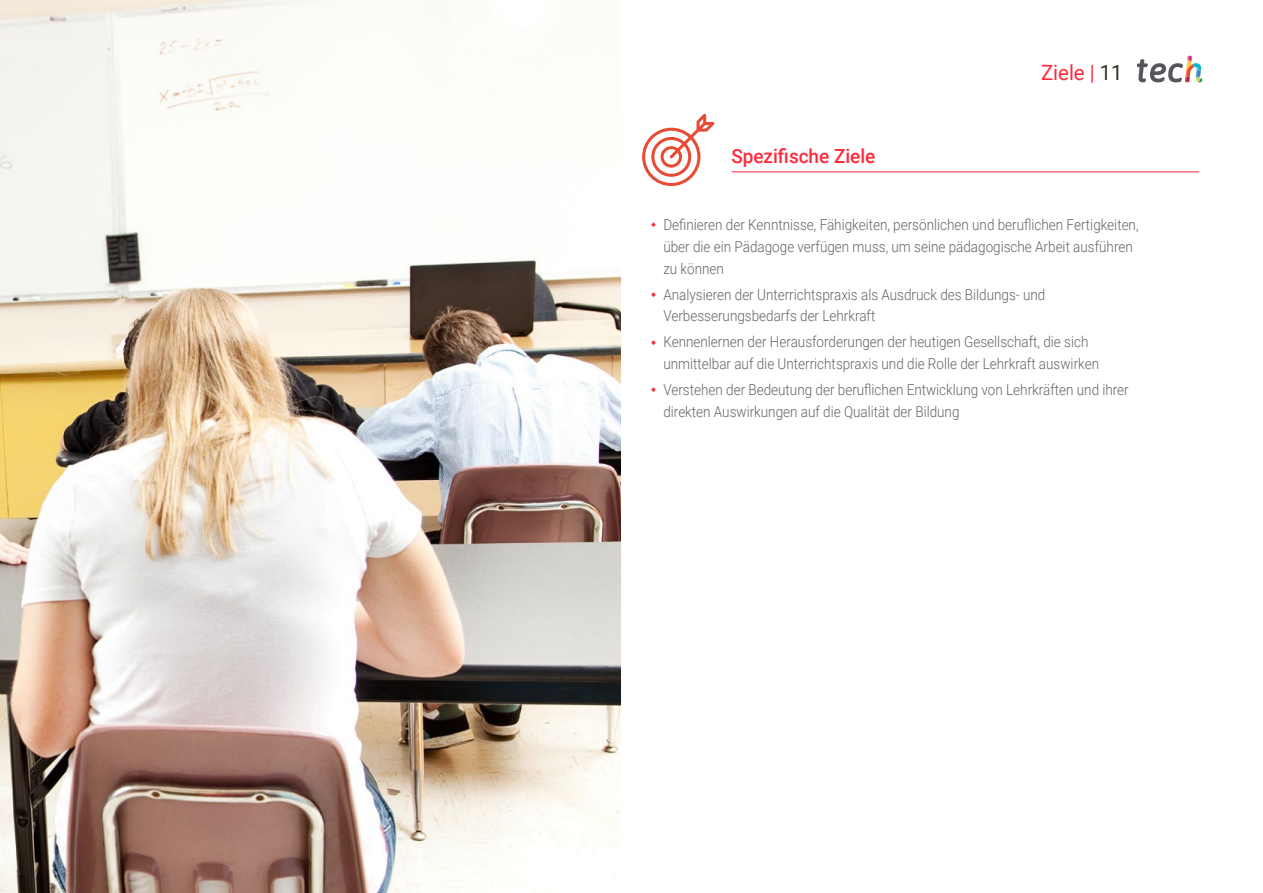
<style>
.page{position:relative;width:1263px;height:893px;background:#fff}
.page>*{position:absolute;margin:0;border:0;box-sizing:border-box;transform-origin:0 0}
.t1{font:21px "Roboto";color:#ff293a}
.t2{font:500 19.5px "Roboto";color:#ff293a}
.t3{font:300 15px/21.8px "Roboto";color:#61646a;scale:.9 1}
.s1{color:#312e20}
</style>
<div class="page">
<hr style="left:731px;top:171px;width:468px;height:1px;background:#ff293a">
<svg style="left:642px;top:114px;width:72px;height:72px"></svg>
<img style="left:0;top:0;width:621px;height:893px">
<svg style="left:1137px;top:56px;width:65px;height:27px"></svg>
<h2 class="t2" style="left:731px;top:143px;width:145px">Spezifische Ziele</h2>
<h1 class="t1" style="left:1041px;top:57px;width:83px">Ziele | <span class="s1">11</span></h1>
<p class="t3" style="left:663px;top:213px;width:529px">Definieren der Kenntnisse, Fähigkeiten, persönlichen und beruflichen Fertigkeiten, über die ein Pädagoge verfügen muss, um seine pädagogische Arbeit ausführen zu können</p>
<p class="t3" style="left:663px;top:283px;width:426px">Analysieren der Unterrichtspraxis als Ausdruck des Bildungs- und<br>Verbesserungsbedarfs der Lehrkraft</p>
<p class="t3" style="left:663px;top:330px;width:486px">Kennenlernen der Herausforderungen der heutigen Gesellschaft, die sich unmittelbar auf die Unterrichtspraxis und die Rolle der Lehrkraft auswirken</p>
<p class="t3" style="left:663px;top:378px;width:519px">Verstehen der Bedeutung der beruflichen Entwicklung von Lehrkräften und ihrer direkten Auswirkungen auf die Qualität der Bildung</p>
</div>
